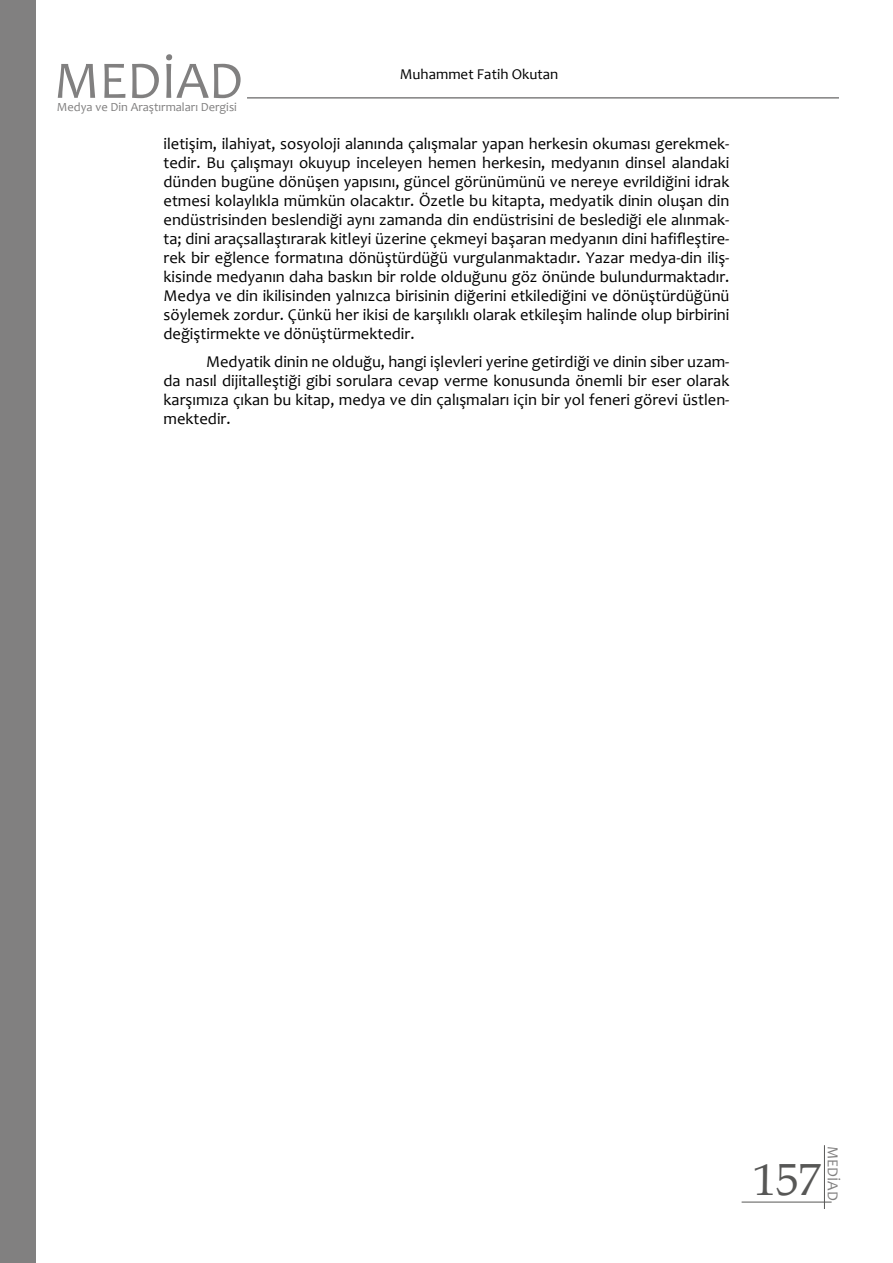
<style>
.page{position:relative;width:893px;height:1263px;background:#fff}
.page>*{position:absolute;margin:0;border:0;box-sizing:border-box;transform-origin:0 0}
.t1{font:53.25px "Candara";color:#818080}
.t2{font:45px "Book Antiqua";color:#575756}
.t3{font:16.5px/18.9px "Candara";color:#000;text-align:justify}
.t4{font:15.45px "Candara";color:#818080}
.t5{font:15px "Candara";color:#000}
.t6{font:12.45px "Candara";color:#818080}
</style>
<div class="page">
<hr style="left:824px;top:1145px;width:1px;height:64px;background:#575756">
<hr style="left:742px;top:1202px;width:90px;height:1px;background:#575756">
<hr style="left:247px;top:97px;width:592px;height:2px;background:#818080">
<div style="left:0;top:0;width:35px;height:1263px;background:#818080"></div>
<h1 class="t1" style="left:54px;top:47px;width:191px">MEDİAD</h1>
<p class="t6" style="left:57px;top:99px;width:181px">Medya ve Din Araştırmaları Dergisi</p>
<p class="t5" style="left:400px;top:65px;width:160px">Muhammet Fatih Okutan</p>
<p class="t3" style="left:164px;top:135px;width:567px">iletişim, ilahiyat, sosyoloji alanında çalışmalar yapan herkesin okuması gerekmek&shy;tedir. Bu çalışmayı okuyup inceleyen hemen herkesin, medyanın dinsel alandaki dünden bugüne dönüşen yapısını, güncel görünümünü ve nereye evrildiğini idrak etmesi kolaylıkla mümkün olacaktır. Özetle bu kitapta, medyatik dinin oluşan din endüstrisinden beslendiği aynı zamanda din endüstrisini de beslediği ele alınmak&shy;ta; dini araçsallaştırarak kitleyi üzerine çekmeyi başaran medyanın dini hafifleştire&shy;rek bir eğlence formatına dönüştürdüğü vurgulanmaktadır. Yazar medya-din iliş&shy;kisinde medyanın daha baskın bir rolde olduğunu göz önünde bulundurmaktadır.<br>Medya ve din ikilisinden yalnızca birisinin diğerini etkilediğini ve dönüştürdüğünü söylemek zordur. Çünkü her ikisi de karşılıklı olarak etkileşim halinde olup birbirini değiştirmekte ve dönüştürmektedir.</p>
<p class="t3" style="left:164px;top:352px;width:567px;text-indent:43px">Medyatik dinin ne olduğu, hangi işlevleri yerine getirdiği ve dinin siber uzam&shy;da nasıl dijitalleştiği gibi sorulara cevap verme konusunda önemli bir eser olarak karşımıza çıkan bu kitap, medya ve din çalışmaları için bir yol feneri görevi üstlen&shy;mektedir.</p>
<p class="t4" style="left:842px;top:1146px;width:56px;rotate:90deg">MEDİAD</p>
<h2 class="t2" style="left:753px;top:1148px;width:69px">157</h2>
</div>
